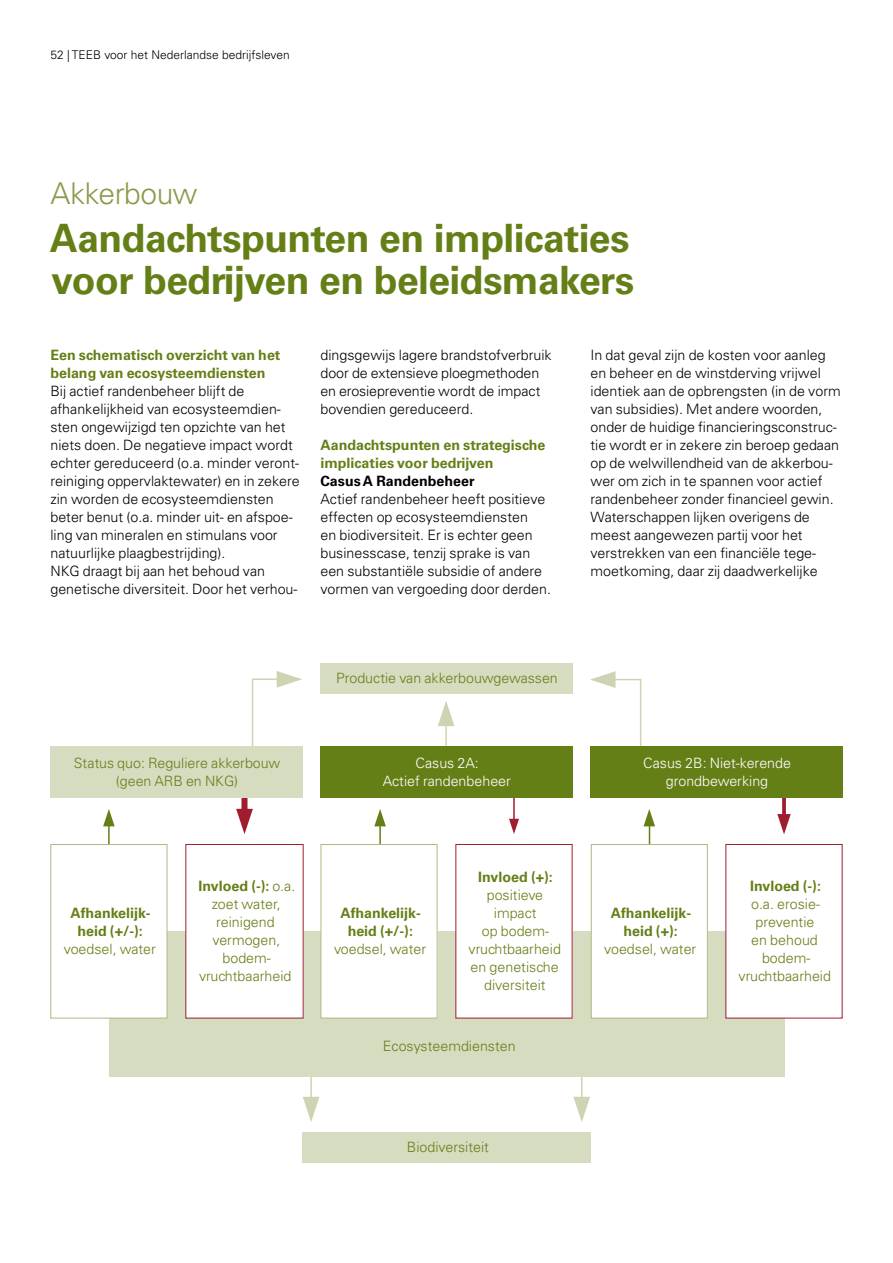
<style>
.page{position:relative;width:893px;height:1263px;background:#fff}
.page>*{position:absolute;margin:0;border:0;box-sizing:border-box;transform-origin:0 0}
.t1{font:700 39px/42px "Univers LT Std";letter-spacing:-.015em;color:#657f17}
.t2{font:300 30px "Univers LT Std";letter-spacing:-.015em;color:#899a4a}
.t3{font:300 14.25px/18px "Univers LT Std";color:#000}
.t4{font:300 14.25px/18px "Univers LT Std";color:#657f17;text-align:center}
.t5{font:700 14.25px/18px "Univers LT Std";color:#657f17;text-align:center}
.t6{font:300 14.25px/18px "Univers LT Std";color:#fff;text-align:center}
.t7{font:700 14.25px "Univers LT Std";color:#000}
.t8{font:300 12px "Univers LT Std";color:#000}
.s1{font-weight:700}
</style>
<div class="page">
<hr style="left:581px;top:1019px;width:1px;height:90px;background:#ced4b3">
<svg style="left:573px;top:1097px;width:17px;height:25px"></svg>
<hr style="left:310px;top:1019px;width:2px;height:90px;background:#ced4b3">
<svg style="left:303px;top:1097px;width:16px;height:25px"></svg>
<hr style="left:445px;top:721px;width:2px;height:25px;background:#ced4b3">
<svg style="left:438px;top:701px;width:16px;height:25px"></svg>
<div style="left:109px;top:931px;width:675px;height:145px;background:#d6dcc0"></div>
<hr style="left:108px;top:822px;width:2px;height:174px;background:#657f17">
<svg style="left:103px;top:809px;width:12px;height:17px"></svg>
<svg style="left:374px;top:809px;width:12px;height:17px"></svg>
<div style="left:241px;top:790px;width:6px;height:23px;background:#9f1d2f"></div>
<svg style="left:236px;top:809px;width:17px;height:25px"></svg>
<hr style="left:513px;top:791px;width:2px;height:34px;background:#9f1d2f">
<svg style="left:509px;top:819px;width:10px;height:15px"></svg>
<hr style="left:379px;top:822px;width:2px;height:43px;background:#657f17">
<svg style="left:782px;top:797px;width:4px;height:17px"></svg>
<svg style="left:777px;top:814px;width:14px;height:20px"></svg>
<svg style="left:643px;top:809px;width:12px;height:17px"></svg>
<hr style="left:649px;top:822px;width:1px;height:174px;background:#657f17">
<div style="left:186px;top:844px;width:117px;height:174px;background:#fff"></div>
<div style="left:51px;top:844px;width:116px;height:174px;background:#fff"></div>
<div style="left:50px;top:844px;width:117px;height:174px;border:1px solid #aeb983"></div>
<div style="left:726px;top:844px;width:116px;height:174px;background:#fff"></div>
<div style="left:591px;top:844px;width:116px;height:174px;background:#fff"></div>
<div style="left:591px;top:844px;width:117px;height:174px;border:1px solid #aeb983"></div>
<div style="left:320px;top:663px;width:252px;height:31px;background:#d6dcc0"></div>
<div style="left:303px;top:1132px;width:288px;height:30px;background:#d6dcc0"></div>
<div style="left:456px;top:844px;width:116px;height:174px;background:#fff"></div>
<div style="left:321px;top:844px;width:116px;height:174px;background:#fff"></div>
<svg style="left:251px;top:671px;width:51px;height:75px"></svg>
<svg style="left:590px;top:671px;width:52px;height:75px"></svg>
<div style="left:590px;top:746px;width:252px;height:51px;background:#657f17"></div>
<div style="left:320px;top:746px;width:252px;height:51px;background:#657f17"></div>
<div style="left:50px;top:746px;width:252px;height:51px;background:#d6dcc0"></div>
<p class="t8" style="left:50px;top:48px;width:241px">52 | TEEB voor het Nederlandse bedrijfsleven</p>
<h2 class="t2" style="left:50px;top:176px;width:148px">Akkerbouw</h2>
<h1 class="t1" style="left:50px;top:218px;width:586px">Aandachtspunten en implicaties voor bedrijven en beleidsmakers</h1>
<p class="t5" style="left:50px;top:346px;width:231px;text-align:left">Een schematisch overzicht van het belang van ecosysteemdiensten</p>
<p class="t3" style="left:50px;top:382px;width:251px">Bij actief randenbeheer blijft de afhankelijkheid van ecosysteemdien&shy;sten ongewijzigd ten opzichte van het niets doen. De negatieve impact wordt echter gereduceerd (o.a. minder veront&shy;reiniging oppervlaktewater) en in zekere zin worden de ecosysteemdiensten beter benut (o.a. minder uit- en afspoe&shy;ling van mineralen en stimulans voor natuurlijke plaagbestrijding).<br>NKG draagt bij aan het behoud van genetische diversiteit. Door het verhou-</p>
<p class="t3" style="left:320px;top:346px;width:233px">dingsgewijs lagere brandstofverbruik door de extensieve ploegmethoden en erosiepreventie wordt de impact bovendien gereduceerd.</p>
<p class="t5" style="left:320px;top:436px;width:227px;text-align:left">Aandachtspunten en strategische implicaties voor bedrijven</p>
<p class="t7" style="left:320px;top:473px;width:156px">Casus A Randenbeheer</p>
<p class="t3" style="left:320px;top:490px;width:232px">Actief randenbeheer heeft positieve effecten op ecosysteemdiensten<br>en biodiversiteit. Er is echter geen businesscase, tenzij sprake is van een substantiële subsidie of andere vormen van vergoeding door derden.</p>
<p class="t4" style="left:74px;top:754px;width:208px">Status quo: Reguliere akkerbouw (geen ARB en NKG)</p>
<p class="t4" style="left:336px;top:669px;width:223px">Productie van akkerbouwgewassen</p>
<p class="t6" style="left:383px;top:754px;width:130px">Casus 2A:<br>Actief randenbeheer</p>
<p class="t3" style="left:590px;top:346px;width:252px">In dat geval zijn de kosten voor aanleg en beheer en de winstderving vrijwel identiek aan de opbrengsten (in de vorm van subsidies). Met andere woorden, onder de huidige financieringsconstruc&shy;tie wordt er in zekere zin beroep gedaan op de welwillendheid van de akkerbou&shy;wer om zich in te spannen voor actief randenbeheer zonder financieel gewin.<br>Waterschappen lijken overigens de meest aangewezen partij voor het verstrekken van een financiële tege&shy;moetkoming, daar zij daadwerkelijke</p>
<p class="t6" style="left:643px;top:754px;width:149px">Casus 2B: Niet-kerende grondbewerking</p>
<p class="t5" style="left:70px;top:904px;width:82px">Afhankelijk&shy;heid (+/-):</p>
<p class="t4" style="left:64px;top:940px;width:94px">voedsel, water</p>
<p class="t4" style="left:199px;top:877px;width:98px"><span class="s1">Invloed (-):</span> o.a. zoet water, reinigend vermogen, bodem&shy;vruchtbaarheid</p>
<p class="t5" style="left:341px;top:904px;width:82px">Afhankelijk&shy;heid (+/-):</p>
<p class="t4" style="left:334px;top:940px;width:94px">voedsel, water</p>
<p class="t5" style="left:478px;top:868px;width:76px">Invloed (+):</p>
<p class="t4" style="left:469px;top:886px;width:94px">positieve impact<br>op bodem&shy;vruchtbaarheid en genetische diversiteit</p>
<p class="t4" style="left:383px;top:1037px;width:134px">Ecosysteemdiensten</p>
<p class="t5" style="left:611px;top:904px;width:82px">Afhankelijk&shy;heid (+):</p>
<p class="t4" style="left:604px;top:940px;width:94px">voedsel, water</p>
<p class="t5" style="left:750px;top:877px;width:72px">Invloed (-):</p>
<p class="t4" style="left:739px;top:895px;width:94px">o.a. erosie&shy;preventie<br>en behoud bodem&shy;vruchtbaarheid</p>
<p class="t4" style="left:407px;top:1138px;width:84px">Biodiversiteit</p>
</div>
